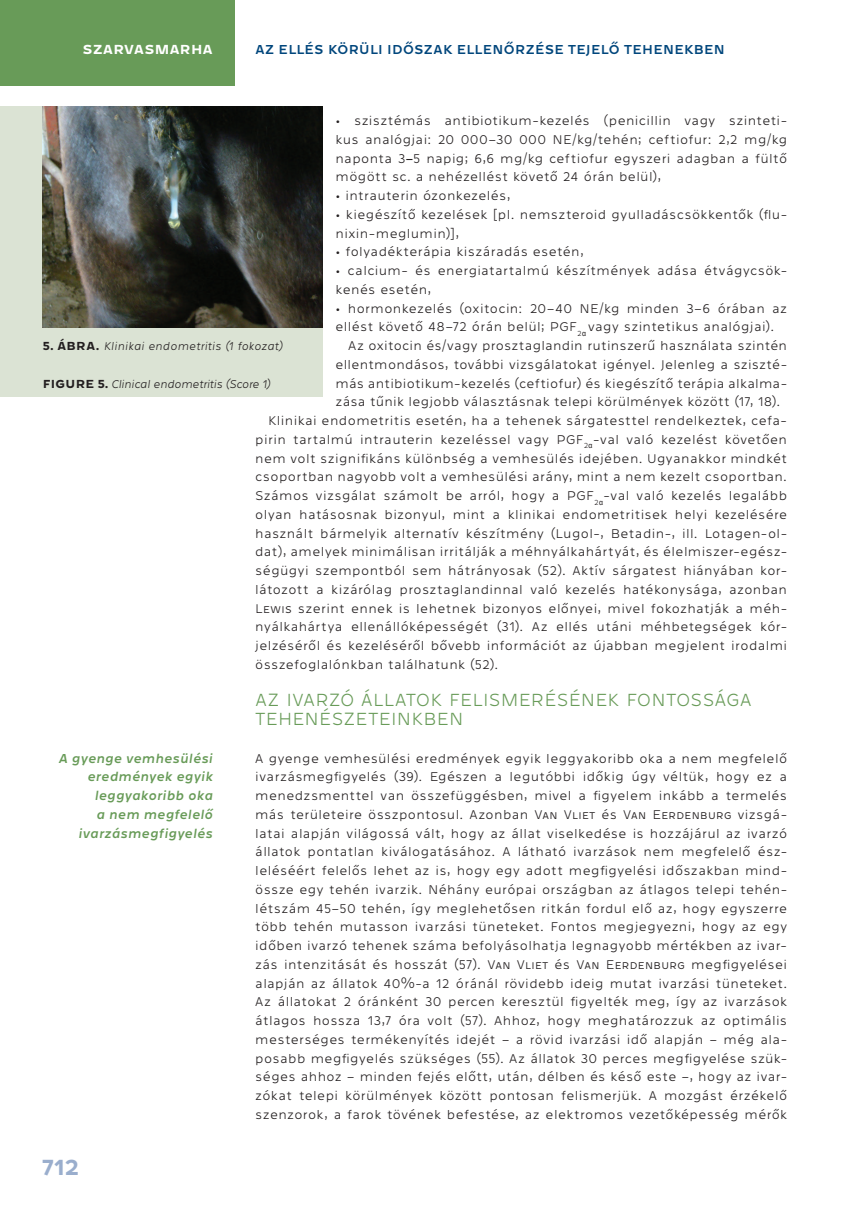
<style>
.page{position:relative;width:851px;height:1212px;background:#fff}
.page>*{position:absolute;margin:0;border:0;box-sizing:border-box;transform-origin:0 0}
.t1{font:700 22.5px "Westeinde Caption";color:#9aaecd}
.t2{font:100 18.75px/18.8px "Westeinde Caption";letter-spacing:.025em;color:#689b58}
.t3{font:100 13.5px/18.8px "Westeinde Caption";letter-spacing:.025em;color:#231f20;text-align:justify}
.t4{font:italic 13.5px/18.8px "Westeinde Caption";letter-spacing:.015em;color:#689b58;text-align:right}
.t5{font:13.5px "Westeinde Caption";letter-spacing:.03em;color:#00467c}
.t6{font:700 13.5px "Westeinde Caption";letter-spacing:.025em;color:#fff}
.t7{font:italic 100 12px "Westeinde Caption";letter-spacing:.015em;color:#231f20}
.t8{font:italic 100 12px "Westeinde Caption";letter-spacing:-.005em;color:#231f20}
.s1{font-family:"Arial Narrow";font-weight:400}
.s2{font-weight:700;font-style:normal}
</style>
<div class="page">
<div style="left:0;top:0;width:234px;height:85px;background:#689b58"></div>
<div style="left:0;top:106px;width:323px;height:290px;background:#dbe3d4"></div>
<img style="left:43px;top:106px;width:280px;height:221px">
<p class="t6" style="left:83px;top:38px;width:131px">SZARVASMARHA</p>
<p class="t5" style="left:255px;top:39px;width:471px">AZ ELLÉS KÖRÜLI IDŐSZAK ELLENŐRZÉSE TEJELŐ TEHENEKBEN</p>
<p class="t3" style="left:335px;top:110px;width:453px">• szisztémás antibiotikum-kezelés (penicillin vagy szinteti&shy;kus analógjai: 20 000–30 000 NE/kg/tehén; ceftiofur: 2,2 mg/kg naponta 3<span class="s1">–</span>5 napig; 6,6 mg/kg ceftiofur egyszeri adagban a fültő mögött sc. a nehézellést követő 24 órán belül),</p>
<p class="t3" style="left:335px;top:185px;width:176px">• intrauterin ózonkezelés,</p>
<p class="t3" style="left:335px;top:204px;width:453px">• kiegészítő kezelések [pl. nemszteroid gyulladáscsökkentők (flu&shy;nixin-meglumin)],</p>
<p class="t3" style="left:335px;top:242px;width:250px">• folyadékterápia kiszáradás esetén,</p>
<p class="t3" style="left:335px;top:260px;width:453px">• calcium- és energiatartalmú készítmények adása étvágycsök&shy;kenés esetén,</p>
<p class="t3" style="left:335px;top:298px;width:453px">• hormonkezelés (oxitocin: 20–40 NE/kg minden 3–6 órában az</p>
<p class="t3" style="left:335px;top:317px;width:440px">ellést követő 48–72 órán belül; PGF<sub>2</sub><sub>α</sub> vagy szintetikus analógjai).</p>
<p class="t3" style="left:348px;top:335px;width:440px">Az oxitocin és/vagy prosztaglandin rutinszerű használata szintén</p>
<p class="t3" style="left:335px;top:354px;width:453px">ellentmondásos, további vizsgálatokat igényel. Jelenleg a sziszté-</p>
<p class="t3" style="left:335px;top:373px;width:453px">más antibiotikum-kezelés (ceftiofur) és kiegészítő terápia alkalma-</p>
<p class="t3" style="left:335px;top:392px;width:446px">zása tűnik legjobb választásnak telepi körülmények között (17, 18).</p>
<p class="t3" style="left:268px;top:410px;width:520px">Klinikai endometritis esetén, ha a tehenek sárgatesttel rendelkeztek, cefa-</p>
<p class="t3" style="left:255px;top:429px;width:533px">pirin tartalmú intrauterin kezeléssel vagy PGF<sub>2</sub><sub>α</sub>-val való kezelést követően</p>
<p class="t3" style="left:255px;top:448px;width:533px">nem volt szignifikáns különbség a vemhesülés idejében. Ugyanakkor mindkét</p>
<p class="t3" style="left:255px;top:467px;width:533px">csoportban nagyobb volt a vemhesülési arány, mint a nem kezelt csoportban.</p>
<p class="t3" style="left:255px;top:485px;width:533px">Számos vizsgálat számolt be arról, hogy a PGF<sub>2</sub><sub>α</sub>-val való kezelés legalább</p>
<p class="t3" style="left:255px;top:504px;width:533px">olyan hatásosnak bizonyul, mint a klinikai endometritisek helyi kezelésére</p>
<p class="t3" style="left:255px;top:523px;width:533px">használt bármelyik alternatív készítmény (Lugol-, Betadin-, ill. Lotagen-ol-</p>
<p class="t3" style="left:255px;top:542px;width:533px">dat), amelyek minimálisan irritálják a méhnyálkahártyát, és élelmiszer-egész-</p>
<p class="t3" style="left:255px;top:560px;width:533px">ségügyi szempontból sem hátrányosak (52). Aktív sárgatest hiányában kor-</p>
<p class="t3" style="left:255px;top:579px;width:533px">látozott a kizárólag prosztaglandinnal való kezelés hatékonysága, azonban</p>
<p class="t3" style="left:255px;top:598px;width:533px">LEWIS szerint ennek is lehetnek bizonyos előnyei, mivel fokozhatják a méh-</p>
<p class="t3" style="left:255px;top:617px;width:533px">nyálkahártya ellenállóképességét (31). Az ellés utáni méhbetegségek kór-</p>
<p class="t3" style="left:255px;top:635px;width:533px">jelzéséről és kezeléséről bővebb információt az újabban megjelent irodalmi</p>
<p class="t3" style="left:255px;top:654px;width:244px">összefoglalónkban találhatunk (52).</p>
<h2 class="t2" style="left:255px;top:690px;width:497px">AZ IVARZÓ ÁLLATOK FELISMERÉSÉNEK FONTOSSÁGA<br>TEHENÉSZETEINKBEN</h2>
<p class="t3" style="left:255px;top:748px;width:533px">A gyenge vemhesülési eredmények egyik leggyakoribb oka a nem megfelelő ivarzásmegfigyelés (39). Egészen a legutóbbi időkig úgy véltük, hogy ez a menedzsmenttel van összefüggésben, mivel a figyelem inkább a termelés más területeire összpontosul. Azonban VAN VLIET és VAN EERDENBURG vizsgá&shy;latai alapján világossá vált, hogy az állat viselkedése is hozzájárul az ivarzó állatok pontatlan kiválogatásához. A látható ivarzások nem megfelelő ész&shy;leléséért felelős lehet az is, hogy egy adott megfigyelési időszakban mind&shy;össze egy tehén ivarzik. Néhány európai országban az átlagos telepi tehén&shy;létszám 45–50 tehén, így meglehetősen ritkán fordul elő az, hogy egyszerre több tehén mutasson ivarzási tüneteket. Fontos megjegyezni, hogy az egy időben ivarzó tehenek száma befolyásolhatja legnagyobb mértékben az ivar&shy;zás intenzitását és hosszát (57). VAN VLIET és VAN EERDENBURG megfigyelései alapján az állatok 40%-a 12 óránál rövidebb ideig mutat ivarzási tüneteket.<br>Az állatokat 2 óránként 30 percen keresztül figyelték meg, így az ivarzások átlagos hossza 13,7 óra volt (57). Ahhoz, hogy meghatározzuk az optimális mesterséges termékenyítés idejét – a rövid ivarzási idő alapján – még ala&shy;posabb megfigyelés szükséges (55). Az állatok 30 perces megfigyelése szük&shy;séges ahhoz – minden fejés előtt, után, délben és késő este –, hogy az ivar&shy;zókat telepi körülmények között pontosan felismerjük. A mozgást érzékelő szenzorok, a farok tövének befestése, az elektromos vezetőképesség mérők</p>
<p class="t7" style="left:43px;top:337px;width:242px"><span class="s2">5. ÁBRA.</span> Klinikai endometritis (1 fokozat)</p>
<p class="t8" style="left:43px;top:375px;width:229px"><span class="s2">FIGURE 5.</span> Clinical endometritis (Score 1)</p>
<p class="t4" style="left:59px;top:747px;width:155px">A gyenge vemhesülési eredmények egyik leggyakoribb oka<br>a nem megfelelő ivarzásmegfigyelés</p>
<h1 class="t1" style="left:43px;top:1149px;width:38px">712</h1>
</div>
